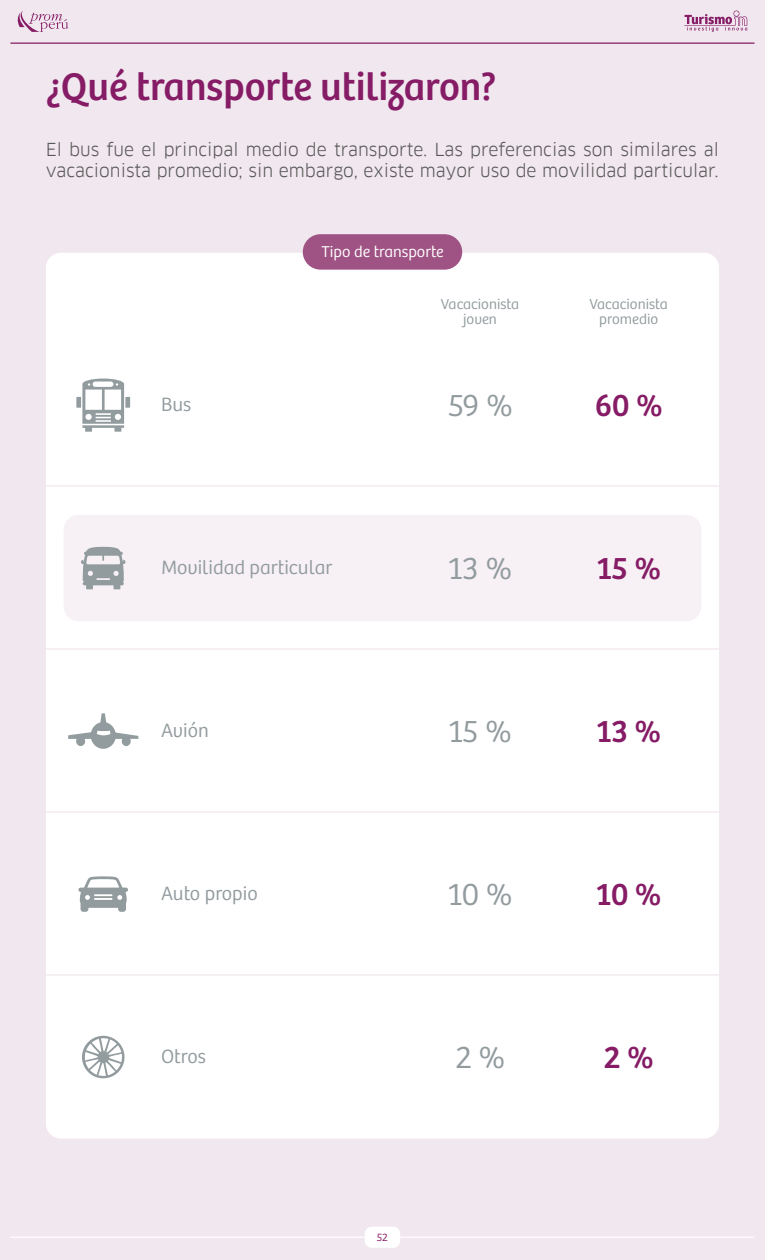
<style>
.page{position:relative;width:765px;height:1260px;background:#f0e7ef}
.page>*{position:absolute;margin:0;border:0;box-sizing:border-box;transform-origin:0 0}
.t1{font:40px "Bree Peru";color:#851c65}
.t2{font:300 32.5px "Bree Peru";color:#929b9e}
.t3{font:32.5px "Bree Peru";color:#851c65}
.t4{font:300 20px "Bree Peru";color:#929b9e}
.t5{font:17.5px/21px "Clan Pro";color:#575756}
.t6{font:300 16.25px "Bree";color:#fff}
.t7{font:300 15px/15px "Bree Peru";color:#929b9e;text-align:center}
.t8{font:300 11.25px "Bree";color:#851c65}
</style>
<div class="page">
<hr style="left:10px;top:43px;width:745px;height:1px;background:#851c65">
<svg style="left:17px;top:11px;width:51px;height:21px"></svg>
<svg style="left:684px;top:11px;width:63px;height:21px"></svg>
<hr style="left:10px;top:1237px;width:745px;height:1px;background:#fff">
<div style="left:365px;top:1227px;width:35px;height:21px;background:#fff;border-radius:7px"></div>
<div style="left:46px;top:253px;width:673px;height:886px;background:#fff;border-radius:15px"></div>
<div style="left:303px;top:234px;width:159px;height:36px;background:#9f5384;border-radius:18px"></div>
<div style="left:64px;top:515px;width:637px;height:106px;background:#f7f1f6;border-radius:15px"></div>
<hr style="left:42px;top:485px;width:681px;height:2px;background:#f0e7ef">
<hr style="left:42px;top:648px;width:681px;height:2px;background:#f0e7ef">
<hr style="left:42px;top:811px;width:681px;height:2px;background:#f0e7ef">
<hr style="left:42px;top:974px;width:681px;height:2px;background:#f0e7ef">
<div style="left:76px;top:397px;width:5px;height:11px;background:#929b9e"></div>
<div style="left:125px;top:397px;width:5px;height:11px;background:#929b9e"></div>
<svg style="left:82px;top:379px;width:42px;height:53px"></svg>
<svg style="left:82px;top:1036px;width:43px;height:43px"></svg>
<svg style="left:68px;top:713px;width:70px;height:36px"></svg>
<svg style="left:81px;top:547px;width:45px;height:42px"></svg>
<svg style="left:78px;top:876px;width:50px;height:36px"></svg>
<h1 class="t1" style="left:46px;top:63px;width:452px">¿Qué transporte utilizaron?</h1>
<p class="t5" style="left:46px;top:139px;width:675px">El bus fue el principal medio de transporte. Las preferencias son similares al vacacionista promedio; sin embargo, existe mayor uso de movilidad particular.</p>
<p class="t4" style="left:161px;top:393px;width:32px">Bus</p>
<p class="t6" style="left:321px;top:242px;width:124px">Tipo de transporte</p>
<p class="t7" style="left:441px;top:297px;width:80px">Vacacionista joven</p>
<p class="t7" style="left:590px;top:297px;width:80px">Vacacionista promedio</p>
<h2 class="t2" style="left:448px;top:387px;width:66px">59 %</h2>
<h2 class="t3" style="left:595px;top:386px;width:69px">60 %</h2>
<p class="t4" style="left:161px;top:556px;width:173px">Movilidad particular</p>
<h2 class="t2" style="left:449px;top:550px;width:65px">13 %</h2>
<h2 class="t3" style="left:597px;top:549px;width:66px">15 %</h2>
<p class="t4" style="left:161px;top:719px;width:49px">Avión</p>
<h2 class="t2" style="left:449px;top:713px;width:64px">15 %</h2>
<h2 class="t3" style="left:597px;top:712px;width:66px">13 %</h2>
<p class="t4" style="left:161px;top:882px;width:98px">Auto propio</p>
<h2 class="t2" style="left:448px;top:876px;width:65px">10 %</h2>
<h2 class="t3" style="left:596px;top:875px;width:66px">10 %</h2>
<p class="t4" style="left:161px;top:1045px;width:46px">Otros</p>
<h2 class="t2" style="left:456px;top:1039px;width:51px">2 %</h2>
<h2 class="t3" style="left:604px;top:1038px;width:51px">2 %</h2>
<p class="t8" style="left:377px;top:1231px;width:13px">52</p>
</div>
